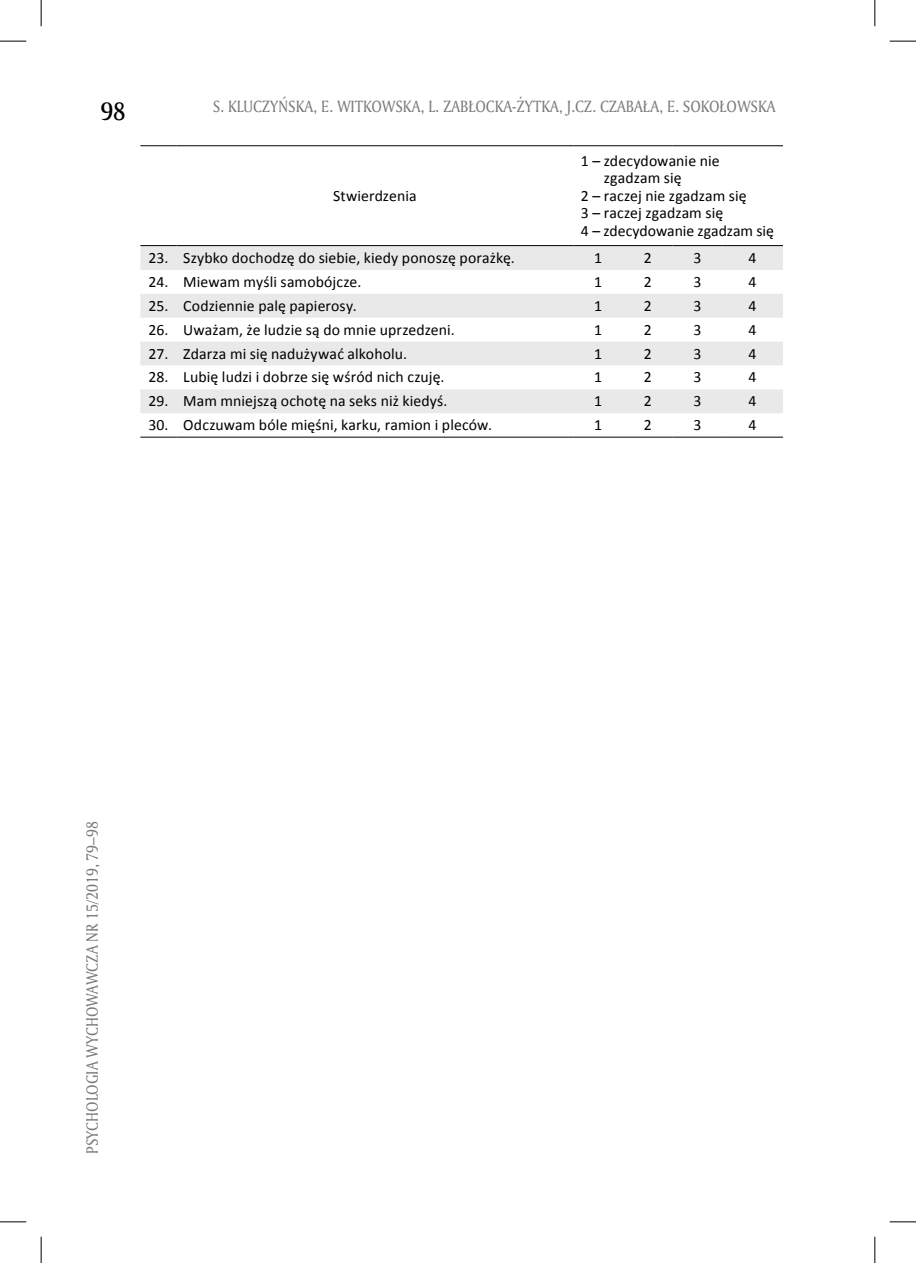
<style>
.page{position:relative;width:916px;height:1263px;background:#fff}
.page>*{position:absolute;margin:0;border:0;box-sizing:border-box;transform-origin:0 0}
.t1{font:24.5px "Amerigo Md PL";color:#000;scale:.9 1}
.tabela{font:15.75px "Calibri";letter-spacing:.005em;color:#000}
.pagina_lewa{font:15.75px "Amerigo PL";color:#7b7b7b;scale:.9 1}
.tabela_glowka{font:15.75px/17.5px "Calibri";letter-spacing:.005em;color:#000}
</style>
<div class="page">
<svg style="left:140px;top:246px;width:643px;height:167px;fill:#e9e9e9"></svg>
<hr style="left:140px;top:145px;width:36px;height:1px;background:#000">
<hr style="left:176px;top:145px;width:397px;height:1px;background:#000">
<hr style="left:573px;top:145px;width:50px;height:1px;background:#000">
<hr style="left:623px;top:145px;width:49px;height:1px;background:#000">
<hr style="left:672px;top:145px;width:50px;height:1px;background:#000">
<hr style="left:722px;top:145px;width:61px;height:1px;background:#000">
<hr style="left:140px;top:245px;width:36px;height:1px;background:#000">
<hr style="left:176px;top:245px;width:397px;height:1px;background:#000">
<hr style="left:573px;top:245px;width:50px;height:1px;background:#000">
<hr style="left:623px;top:245px;width:49px;height:1px;background:#000">
<hr style="left:672px;top:245px;width:50px;height:1px;background:#000">
<hr style="left:722px;top:245px;width:61px;height:1px;background:#000">
<hr style="left:140px;top:437px;width:36px;height:1px;background:#000">
<hr style="left:176px;top:437px;width:397px;height:1px;background:#000">
<hr style="left:573px;top:437px;width:50px;height:1px;background:#000">
<hr style="left:623px;top:437px;width:49px;height:1px;background:#000">
<hr style="left:672px;top:437px;width:50px;height:1px;background:#000">
<hr style="left:722px;top:437px;width:61px;height:1px;background:#000">
<svg style="left:0;top:41px;width:26px;height:1px"></svg>
<svg style="left:889px;top:41px;width:27px;height:1px"></svg>
<svg style="left:0;top:1221px;width:26px;height:1px"></svg>
<svg style="left:889px;top:1221px;width:27px;height:1px"></svg>
<svg style="left:41px;top:0;width:1px;height:26px"></svg>
<svg style="left:41px;top:1237px;width:1px;height:26px"></svg>
<svg style="left:874px;top:0;width:1px;height:26px"></svg>
<svg style="left:874px;top:1237px;width:1px;height:26px"></svg>
<h1 class="t1" style="left:101px;top:95px;width:29px">98</h1>
<p class="pagina_lewa" style="left:213px;top:96px;width:627px">S. KLUCZYŃSKA, E. WITKOWSKA, L. ZABŁOCKA-ŻYTKA, J.CZ. CZABAŁA, E. SOKOŁOWSKA</p>
<p class="tabela_glowka" style="left:333px;top:187px;width:85px">Stwierdzenia</p>
<p class="tabela_glowka" style="left:604px;top:152px;width:117px;text-indent:-23px">1 – zdecydowanie nie zgadzam się</p>
<p class="tabela_glowka" style="left:581px;top:187px;width:167px">2 – raczej nie zgadzam się</p>
<p class="tabela_glowka" style="left:581px;top:204px;width:144px">3 – raczej zgadzam się</p>
<p class="tabela_glowka" style="left:581px;top:222px;width:194px">4 – zdecydowanie zgadzam się</p>
<p class="tabela" style="left:148px;top:248px;width:21px">23.</p>
<p class="tabela" style="left:183px;top:248px;width:333px">Szybko dochodzę do siebie, kiedy ponoszę porażkę.</p>
<p class="tabela" style="left:594px;top:248px;width:9px">1</p>
<p class="tabela" style="left:644px;top:248px;width:9px">2</p>
<p class="tabela" style="left:693px;top:248px;width:9px">3</p>
<p class="tabela" style="left:748px;top:248px;width:9px">4</p>
<p class="tabela" style="left:148px;top:272px;width:21px">24.</p>
<p class="tabela" style="left:183px;top:272px;width:179px">Miewam myśli samobójcze.</p>
<p class="tabela" style="left:594px;top:272px;width:9px">1</p>
<p class="tabela" style="left:644px;top:272px;width:9px">2</p>
<p class="tabela" style="left:693px;top:272px;width:9px">3</p>
<p class="tabela" style="left:748px;top:272px;width:9px">4</p>
<p class="tabela" style="left:148px;top:296px;width:21px">25.</p>
<p class="tabela" style="left:183px;top:296px;width:175px">Codziennie palę papierosy.</p>
<p class="tabela" style="left:594px;top:296px;width:9px">1</p>
<p class="tabela" style="left:644px;top:296px;width:9px">2</p>
<p class="tabela" style="left:693px;top:296px;width:9px">3</p>
<p class="tabela" style="left:748px;top:296px;width:9px">4</p>
<p class="tabela" style="left:148px;top:319px;width:21px">26.</p>
<p class="tabela" style="left:183px;top:319px;width:273px">Uważam, że ludzie są do mnie uprzedzeni.</p>
<p class="tabela" style="left:594px;top:319px;width:9px">1</p>
<p class="tabela" style="left:644px;top:319px;width:9px">2</p>
<p class="tabela" style="left:693px;top:319px;width:9px">3</p>
<p class="tabela" style="left:748px;top:319px;width:9px">4</p>
<p class="tabela" style="left:148px;top:343px;width:21px">27.</p>
<p class="tabela" style="left:183px;top:343px;width:225px">Zdarza mi się nadużywać alkoholu.</p>
<p class="tabela" style="left:594px;top:343px;width:9px">1</p>
<p class="tabela" style="left:644px;top:343px;width:9px">2</p>
<p class="tabela" style="left:693px;top:343px;width:9px">3</p>
<p class="tabela" style="left:748px;top:343px;width:9px">4</p>
<p class="tabela" style="left:148px;top:367px;width:21px">28.</p>
<p class="tabela" style="left:183px;top:367px;width:263px">Lubię ludzi i dobrze się wśród nich czuję.</p>
<p class="tabela" style="left:594px;top:367px;width:9px">1</p>
<p class="tabela" style="left:644px;top:367px;width:9px">2</p>
<p class="tabela" style="left:693px;top:367px;width:9px">3</p>
<p class="tabela" style="left:748px;top:367px;width:9px">4</p>
<p class="tabela" style="left:148px;top:391px;width:21px">29.</p>
<p class="tabela" style="left:183px;top:391px;width:266px">Mam mniejszą ochotę na seks niż kiedyś.</p>
<p class="tabela" style="left:594px;top:391px;width:9px">1</p>
<p class="tabela" style="left:644px;top:391px;width:9px">2</p>
<p class="tabela" style="left:693px;top:391px;width:9px">3</p>
<p class="tabela" style="left:748px;top:391px;width:9px">4</p>
<p class="tabela" style="left:148px;top:415px;width:21px">30.</p>
<p class="tabela" style="left:183px;top:415px;width:310px">Odczuwam bóle mięśni, karku, ramion i pleców.</p>
<p class="tabela" style="left:594px;top:415px;width:9px">1</p>
<p class="tabela" style="left:644px;top:415px;width:9px">2</p>
<p class="tabela" style="left:693px;top:415px;width:9px">3</p>
<p class="tabela" style="left:748px;top:415px;width:9px">4</p>
<p class="pagina_lewa" style="left:82px;top:1153px;width:371px;rotate:-90deg">Psychologia wychowawcza nr 15/2019, 79–98</p>
</div>
